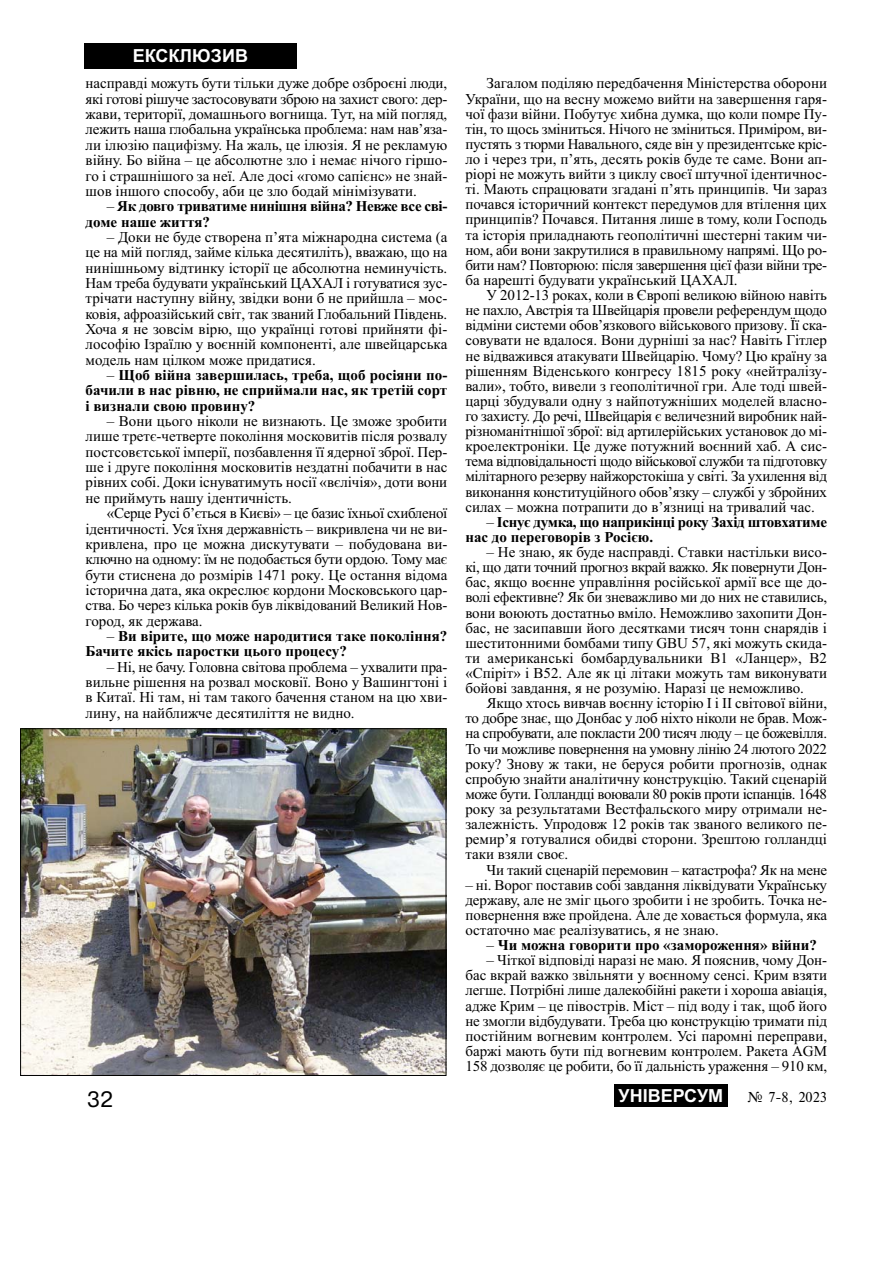
<style>
.page{position:relative;width:893px;height:1263px;background:#fff}
.page>*{position:absolute;margin:0;border:0;box-sizing:border-box;transform-origin:0 0}
.t1{font:21px "Ukr";color:#000}
.t2{font:700 18px "Arial";color:#fff}
.t3{font:15px/15.1px "Times New Roman";color:#000;text-align:justify}
.t4{font:700 15px/15.3px "Times New Roman";color:#000;text-align:justify}
.t5{font:700 15px/15.3px "Times New Roman";letter-spacing:-.025em;color:#000}
.t6{font:15px "Times New Roman";letter-spacing:-.02em;color:#000}
.t7{font:15px "Times";color:#000}
.s1{font-weight:400}
</style>
<div class="page">
<div style="left:84px;top:43px;width:213px;height:26px;background:#000"></div>
<div style="left:614px;top:1084px;width:113px;height:23px;background:#000"></div>
<img style="left:22px;top:730px;width:422px;height:344px">
<div style="left:20px;top:728px;width:426px;height:348px;border:1px solid #000"></div>
<p class="t2" style="left:133px;top:46px;width:117px">ЕКСКЛЮЗИВ</p>
<p class="t3" style="left:86px;top:77px;width:363px">насправді можуть бути тільки дуже добре озброєні люди, які готові рішуче застосовувати зброю на захист свого: дер&shy;жави, території, домашнього вогнища. Тут, на мій погляд, лежить наша глобальна українська проблема: нам нав’яза&shy;ли ілюзію пацифізму. На жаль, це ілюзія. Я не рекламую війну. Бо війна – це абсолютне зло і немає нічого гіршо&shy;го і страшнішого за неї. Але досі «гомо сапієнс» не знай&shy;шов іншого способу, аби це зло бодай мінімізувати.</p>
<p class="t5" style="left:86px;top:200px;width:363px;text-indent:21px"><span class="s1">–</span> Як довго триватиме нинішня війна? Невже все сві&shy;доме наше життя?</p>
<p class="t3" style="left:86px;top:231px;width:363px;text-indent:21px">– Доки не буде створена п’ята міжнародна система (а це на мій погляд, займе кілька десятиліть), вважаю, що на нинішньому відтинку історії це абсолютна неминучість.<br>Нам треба будувати український ЦАХАЛ і готуватися зус&shy;трічати наступну війну, звідки вони б не прийшла – мос&shy;ковія, афроазійський світ, так званий Глобальний Південь.<br>Хоча я не зовсім вірю, що українці готові прийняти фі&shy;лософію Ізраїлю у воєнній компоненті, але швейцарська модель нам цілком може придатися.</p>
<p class="t4" style="left:86px;top:369px;width:363px;text-indent:21px"><span class="s1">–</span> Щоб війна завершилась, треба, щоб росіяни по&shy;бачили в нас рівню, не сприймали нас, як третій сорт і визнали свою провину?</p>
<p class="t3" style="left:86px;top:415px;width:363px;text-indent:21px">– Вони цього ніколи не визнають. Це зможе зробити лише третє-четверте покоління московитів після розвалу постсовєтської імперії, позбавлення її ядерної зброї. Пер&shy;ше і друге покоління московитів нездатні побачити в нас рівних собі. Доки існуватимуть носії «вєлічія», доти вони не приймуть нашу ідентичність.</p>
<p class="t3" style="left:86px;top:507px;width:363px;text-indent:21px">«Серце Русі б’ється в Києві» – це базис їхньої схибленої ідентичності. Уся їхня державність – викривлена чи не ви&shy;кривлена, про це можна дискутувати – побудована ви&shy;ключно на одному: їм не подобається бути ордою. Тому має бути стиснена до розмірів 1471 року. Це остання відома історична дата, яка окреслює кордони Московського цар&shy;ства. Бо через кілька років був ліквідований Великий Нов&shy;город, як держава.</p>
<p class="t4" style="left:86px;top:630px;width:363px;text-indent:21px"><span class="s1">–</span> Ви вірите, що може народитися таке покоління?<br>Бачите якісь паростки цього процесу?</p>
<p class="t3" style="left:86px;top:660px;width:363px;text-indent:21px">– Ні, не бачу. Головна світова проблема – ухвалити пра&shy;вильне рішення на розвал московії. Воно у Вашингтоні і в Китаї. Ні там, ні там такого бачення станом на цю хви&shy;лину, на найближче десятиліття не видно.</p>
<p class="t3" style="left:465px;top:77px;width:363px;text-indent:21px">Загалом поділяю передбачення Міністерства оборони України, що на весну можемо вийти на завершення гаря&shy;чої фази війни. Побутує хибна думка, що коли помре Пу&shy;тін, то щось зміниться. Нічого не зміниться. Приміром, ви&shy;пустять з тюрми Навального, сяде він у президентське кріс&shy;ло і через три, п’ять, десять років буде те саме. Вони ап&shy;ріорі не можуть вийти з циклу своєї штучної ідентичнос&shy;ті. Мають спрацювати згадані п’ять принципів. Чи зараз почався історичний контекст передумов для втілення цих принципів? Почався. Питання лише в тому, коли Господь та історія приладнають геополітичні шестерні таким чи&shy;ном, аби вони закрутилися в правильному напрямі. Що ро&shy;бити нам? Повторюю: після завершення цієї фази війни тре&shy;ба нарешті будувати український ЦАХАЛ.</p>
<p class="t3" style="left:465px;top:289px;width:363px;text-indent:21px">У 2012-13 роках, коли в Європі великою війною навіть не пахло, Австрія та Швейцарія провели референдум щодо відміни системи обов’язкового військового призову. Її ска&shy;совувати не вдалося. Вони дурніші за нас? Навіть Гітлер не відважився атакувати Швейцарію. Чому? Цю країну за рішенням Віденського конгресу 1815 року «нейтралізу&shy;вали», тобто, вивели з геополітичної гри. Але тоді швей&shy;царці збудували одну з найпотужніших моделей власно&shy;го захисту. До речі, Швейцарія є величезний виробник най&shy;різноманітнішої зброї: від артилерійських установок до мі&shy;кроелектроніки. Це дуже потужний воєнний хаб. А сис&shy;тема відповідальності щодо військової служби та підготовку мілітарного резерву найжорстокіша у світі. За ухилення від виконання конституційного обов’язку – службі у збройних силах – можна потрапити до в’язниці на тривалий час.</p>
<p class="t5" style="left:465px;top:516px;width:363px;text-indent:21px"><span class="s1">–</span> Існує думка, що наприкінці року Захід штовхатиме нас до переговорів з Росією.</p>
<p class="t3" style="left:465px;top:546px;width:363px;text-indent:21px">– Не знаю, як буде насправді. Ставки настільки висо&shy;кі, що дати точний прогноз вкрай важко. Як повернути Дон&shy;бас, якщо воєнне управління російської армії все ще до&shy;волі ефективне? Як би зневажливо ми до них не ставились, вони воюють достатньо вміло. Неможливо захопити Дон&shy;бас, не засипавши його десятками тисяч тонн снарядів і шеститонними бомбами типу GBU 57, які можуть скида&shy;ти американські бомбардувальники В1 «Ланцер», В2 «Спіріт» і В52. Але як ці літаки можуть там виконувати бойові завдання, я не розумію. Наразі це неможливо.</p>
<p class="t3" style="left:465px;top:697px;width:363px;text-indent:21px">Якщо хтось вивчав воєнну історію І і ІІ світової війни, то добре знає, що Донбас у лоб ніхто ніколи не брав. Мож&shy;на спробувати, але покласти 200 тисяч люду – це божевілля.<br>То чи можливе повернення на умовну лінію 24 лютого 2022 року? Знову ж таки, не беруся робити прогнозів, однак спробую знайти аналітичну конструкцію. Такий сценарій може бути. Голландці воювали 80 років проти іспанців. 1648 року за результатами Вестфальского миру отримали не&shy;залежність. Упродовж 12 років так званого великого пе&shy;ремир’я готувалися обидві сторони. Зрештою голландці таки взяли своє.</p>
<p class="t6" style="left:486px;top:864px;width:342px">Чи такий сценарій перемовин – катастрофа? Як на мене</p>
<p class="t3" style="left:465px;top:878px;width:363px">– ні. Ворог поставив собі завдання ліквідувати Українську державу, але не зміг цього зробити і не зробить. Точка не&shy;повернення вже пройдена. Але де ховається формула, яка остаточно має реалізуватись, я не знаю.</p>
<p class="t4" style="left:486px;top:939px;width:332px"><span class="s1">–</span> Чи можна говорити про «замороження» війни?</p>
<p class="t3" style="left:465px;top:954px;width:363px;text-indent:21px">– Чіткої відповіді наразі не маю. Я пояснив, чому Дон&shy;бас вкрай важко звільняти у воєнному сенсі. Крим взяти легше. Потрібні лише далекобійні ракети і хороша авіація, адже Крим – це півострів. Міст – під воду і так, щоб його не змогли відбудувати. Треба цю конструкцію тримати під постійним вогневим контролем. Усі паромні переправи, баржі мають бути під вогневим контролем. Ракета AGM 158 дозволяє це робити, бо її дальність ураження – 910 км,</p>
<h1 class="t1" style="left:87px;top:1087px;width:27px">32</h1>
<p class="t2" style="left:618px;top:1085px;width:106px">УНІВЕРСУМ</p>
<p class="t7" style="left:747px;top:1088px;width:81px">‹ 7-8, 2023</p>
</div>
